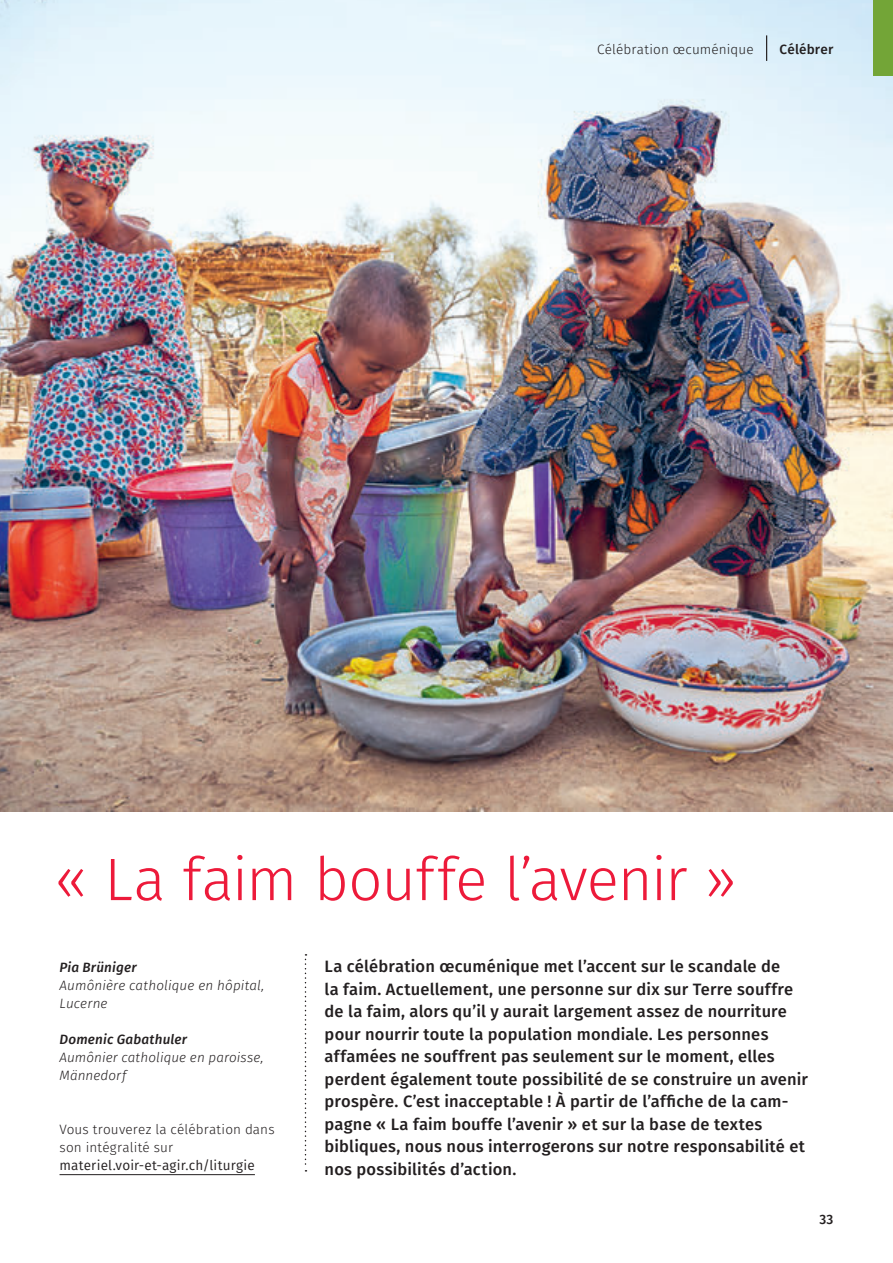
<style>
.page{position:relative;width:893px;height:1263px;background:#fff}
.page>*{position:absolute;margin:0;border:0;box-sizing:border-box;transform-origin:0 0}
.t1{font:300 60px "Fira Sans";letter-spacing:-.02em;color:#ed1a3a}
.t2{font:500 16.5px/22.5px "Fira Sans";letter-spacing:.01em;color:#231f20}
.t3{font:italic 300 13.5px/18px "Fira Sans";letter-spacing:.01em;color:#231f20}
.t4{font:300 13.5px/18px "Fira Sans";letter-spacing:.01em;color:#231f20}
.t5{font:13.5px "Fira Sans";letter-spacing:.015em;color:#231f20}
.t6{font:italic 500 13.5px "Fira Sans";letter-spacing:.015em;color:#231f20}
.t7{font:500 13.5px "Fira Sans";letter-spacing:.015em;color:#231f20}
</style>
<div class="page">
<img style="left:0;top:0;width:893px;height:811px">
<hr style="left:60px;top:1174px;width:195px;height:1px;background:#231f20">
<svg style="left:305px;top:954px;width:1px;height:217px"></svg>
<div style="left:873px;top:0;width:20px;height:75px;background:#73a537"></div>
<svg style="left:766px;top:35px;width:1px;height:26px"></svg>
<p class="t4" style="left:597px;top:40px;width:158px">Célébration œcuménique</p>
<p class="t7" style="left:779px;top:38px;width:55px">Célébrer</p>
<h1 class="t1" style="left:54px;top:837px;width:684px">« La faim bouffe l’avenir »</h1>
<p class="t6" style="left:60px;top:956px;width:79px">Pia Brüniger</p>
<p class="t3" style="left:60px;top:976px;width:206px">Aumônière catholique en hôpital,<br>Lucerne</p>
<p class="t6" style="left:60px;top:1028px;width:129px">Domenic Gabathuler</p>
<p class="t3" style="left:60px;top:1048px;width:206px">Aumônier catholique en paroisse,<br>Männedorf</p>
<p class="t4" style="left:60px;top:1120px;width:217px">Vous trouverez la célébration dans son intégralité sur</p>
<p class="t5" style="left:60px;top:1155px;width:197px">materiel.voir-et-agir.ch/liturgie</p>
<p class="t2" style="left:325px;top:954px;width:485px">La célébration œcuménique met l’accent sur le scandale de<br>la faim. Actuellement, une personne sur dix sur Terre souffre de la faim, alors qu’il y aurait largement assez de nourriture pour nourrir toute la population mondiale. Les personnes affamées ne souffrent pas seulement sur le moment, elles perdent également toute possibilité de se construire un avenir prospère. C’est inacceptable ! À partir de l’affiche de la cam&shy;pagne « La faim bouffe l’avenir » et sur la base de textes bibliques, nous nous interrogerons sur notre responsabilité et nos possibilités d’action.</p>
<p class="t7" style="left:819px;top:1208px;width:16px">33</p>
</div>
